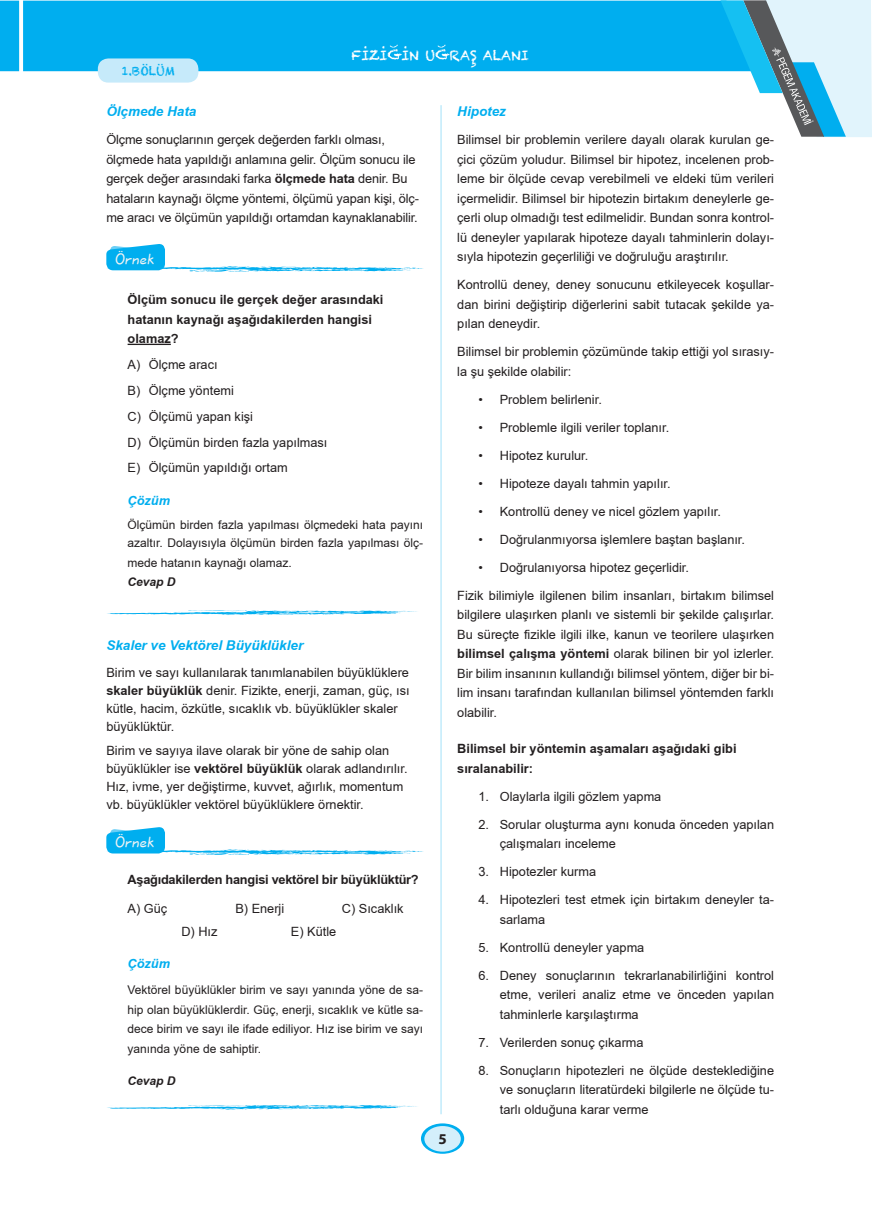
<style>
.page{position:relative;width:872px;height:1212px;background:#fff}
.page>*{position:absolute;margin:0;border:0;box-sizing:border-box;transform-origin:0 0}
.t1{font:16.5px "Quill Script";color:#f2f3f4}
.t2{font:700 15px "Myriad Pro";color:#231f20}
.baslik_2{font:italic 700 13.5px "TR Arial";color:#00aeef}
.t3{font:13.5px "Chalkduster";color:#fff}
.METİN{font:12.75px/19.5px "TR Arial";color:#231f20}
.soru_koku_bold{font:700 12.75px/19.5px "TR Arial";color:#231f20}
.baslik_3{font:700 12.75px/19.5px "TR Arial";color:#231f20}
.soru_koku_bold-2{font:700 12.75px "TR Arial";letter-spacing:-.02em;color:#231f20}
._3lusecenek{font:12.75px "TR Arial";color:#231f20}
.sıklar{font:12.75px "TR Arial";color:#231f20}
.cozumnumarasız{font:italic 700 12.75px "TR Arial";color:#00aeef}
.cozumnumarasız-2{font:12px/19.5px "TR Arial";color:#231f20}
.dogru_secenek{font:italic 700 12px "TR Arial";color:#231f20}
.t4{font:12px "Chalkduster";color:#00aeef}
.s1{font-weight:700}
</style>
<div class="page">
<svg style="left:421px;top:1123px;width:43px;height:31px"></svg>
<div style="left:424px;top:1126px;width:37px;height:25px;background:#d4effb;border-radius:50%"></div>
<div style="left:23px;top:1px;width:697px;height:70px;background:#00aeef"></div>
<svg style="left:0;top:1px;width:19px;height:70px"></svg>
<svg style="left:720px;top:0;width:152px;height:137px"></svg>
<svg style="left:387px;top:45px;width:15px;height:15px"></svg>
<svg style="left:435px;top:45px;width:14px;height:15px"></svg>
<div style="left:98px;top:58px;width:100px;height:25px;background:#c6eafa;border-radius:11px"></div>
<hr style="left:440px;top:105px;width:2px;height:1009px;background:#00aeef">
<hr style="left:128px;top:344px;width:43px;height:1px;background:#231f20">
<svg style="left:106px;top:244px;width:318px;height:28px"></svg>
<svg style="left:107px;top:610px;width:310px;height:5px"></svg>
<svg style="left:106px;top:827px;width:318px;height:28px"></svg>
<svg style="left:107px;top:1105px;width:310px;height:5px"></svg>
<p class="t3" style="left:351px;top:47px;width:179px">FİZİ İN U RAŞ ALANI</p>
<p class="t4" style="left:121px;top:64px;width:55px">1.BÖLÜM</p>
<p class="baslik_2" style="left:106px;top:102px;width:92px">Ölçmede Hata</p>
<p class="METİN" style="left:106px;top:130px;width:314px">Ölçme sonuçlarının gerçek değerden farklı olması, ölçmede hata yapıldığı anlamına gelir. Ölçüm sonucu ile gerçek değer arasındaki farka <span class="s1">ölçmede hata</span> denir. Bu hataların kaynağı ölçme yöntemi, ölçümü yapan kişi, ölç&shy;me aracı ve ölçümün yapıldığı ortamdan kaynaklanabilir.</p>
<p class="t1" style="left:115px;top:250px;width:41px">Örnek</p>
<p class="soru_koku_bold" style="left:128px;top:290px;width:257px">Ölçüm sonucu ile gerçek değer arasındaki hatanın kaynağı aşağıdakilerden hangisi olamaz?</p>
<p class="METİN" style="left:128px;top:355px;width:91px">A) Ölçme aracı</p>
<p class="METİN" style="left:128px;top:380px;width:108px">B) Ölçme yöntemi</p>
<p class="METİN" style="left:128px;top:406px;width:127px">C) Ölçümü yapan kişi</p>
<p class="METİN" style="left:128px;top:432px;width:201px">D) Ölçümün birden fazla yapılması</p>
<p class="METİN" style="left:128px;top:458px;width:162px">E) Ölçümün yapıldığı ortam</p>
<p class="cozumnumarasız" style="left:128px;top:491px;width:44px">Çözüm</p>
<p class="cozumnumarasız-2" style="left:128px;top:516px;width:297px;line-height:18px">Ölçümün birden fazla yapılması ölçmedeki hata payını azaltır. Dolayısıyla ölçümün birden fazla yapılması ölç-</p>
<p class="cozumnumarasız-2" style="left:128px;top:552px;width:166px">mede hatanın kaynağı olamaz.</p>
<p class="dogru_secenek" style="left:128px;top:574px;width:50px">Cevap D</p>
<p class="baslik_2" style="left:457px;top:102px;width:50px">Hipotez</p>
<p class="METİN" style="left:457px;top:130px;width:318px;text-align:justify">Bilimsel bir problemin verilere dayalı olarak kurulan ge&shy;çici çözüm yoludur. Bilimsel bir hipotez, incelenen prob&shy;leme bir ölçüde cevap verebilmeli ve eldeki tüm verileri içermelidir. Bilimsel bir hipotezin birtakım deneylerle ge&shy;çerli olup olmadığı test edilmelidir. Bundan sonra kontrol&shy;lü deneyler yapılarak hipoteze dayalı tahminlerin dolayı&shy;sıyla hipotezin geçerliliği ve doğruluğu araştırılır.</p>
<p class="METİN" style="left:457px;top:275px;width:318px;text-align:justify">Kontrollü deney, deney sonucunu etkileyecek koşullar&shy;dan birini değiştirip diğerlerini sabit tutacak şekilde ya&shy;pılan deneydir.</p>
<p class="METİN" style="left:457px;top:342px;width:318px">Bilimsel bir problemin çözümünde takip ettiği yol sırasıy&shy;la şu şekilde olabilir:</p>
<p class="METİN" style="left:478px;top:389px;width:125px">• Problem belirlenir.</p>
<p class="METİN" style="left:478px;top:417px;width:192px">• Problemle ilgili veriler toplanır.</p>
<p class="METİN" style="left:478px;top:445px;width:111px">• Hipotez kurulur.</p>
<p class="METİN" style="left:478px;top:473px;width:194px">• Hipoteze dayalı tahmin yapılır.</p>
<p class="METİN" style="left:478px;top:501px;width:244px">• Kontrollü deney ve nicel gözlem yapılır.</p>
<p class="METİN" style="left:478px;top:529px;width:268px">• Doğrulanmıyorsa işlemlere baştan başlanır.</p>
<p class="METİN" style="left:478px;top:557px;width:212px">• Doğrulanıyorsa hipotez geçerlidir.</p>
<p class="METİN" style="left:457px;top:585px;width:318px;text-align:justify">Fizik bilimiyle ilgilenen bilim insanları, birtakım bilimsel bilgilere ulaşırken planlı ve sistemli bir şekilde çalışırlar.<br>Bu süreçte fizikle ilgili ilke, kanun ve teorilere ulaşırken <span class="s1">bilimsel çalışma yöntemi</span> olarak bilinen bir yol izlerler.<br>Bir bilim insanının kullandığı bilimsel yöntem, diğer bir bi&shy;lim insanı tarafından kullanılan bilimsel yöntemden farklı olabilir.</p>
<p class="baslik_3" style="left:457px;top:739px;width:281px">Bilimsel bir yöntemin aşamaları aşağıdaki gibi sıralanabilir:</p>
<p class="METİN" style="left:478px;top:786px;width:184px">1. Olaylarla ilgili gözlem yapma</p>
<p class="METİN" style="left:500px;top:814px;width:276px;text-indent:-21px">2. Sorular oluşturma aynı konuda önceden yapılan çalışmaları inceleme</p>
<p class="METİN" style="left:478px;top:862px;width:119px">3. Hipotezler kurma</p>
<p class="METİN" style="left:500px;top:890px;width:276px;text-indent:-21px">4. Hipotezleri test etmek için birtakım deneyler ta&shy;sarlama</p>
<p class="METİN" style="left:478px;top:937px;width:167px">5. Kontrollü deneyler yapma</p>
<p class="METİN" style="left:500px;top:965px;width:276px;text-align:justify;text-indent:-21px">6. Deney sonuçlarının tekrarlanabilirliğini kontrol etme, verileri analiz etme ve önceden yapılan tahminlerle karşılaştırma</p>
<p class="METİN" style="left:478px;top:1032px;width:167px">7. Verilerden sonuç çıkarma</p>
<p class="METİN" style="left:500px;top:1060px;width:276px;text-align:justify;text-indent:-21px">8. Sonuçların hipotezleri ne ölçüde desteklediğine ve sonuçların literatürdeki bilgilerle ne ölçüde tu&shy;tarlı olduğuna karar verme</p>
<p class="baslik_2" style="left:106px;top:636px;width:198px">Skaler ve Vektörel Büyüklükler</p>
<p class="METİN" style="left:106px;top:663px;width:305px;line-height:18px">Birim ve sayı kullanılarak tanımlanabilen büyüklüklere <span class="s1">skaler büyüklük</span> denir. Fizikte, enerji, zaman, güç, ısı kütle, hacim, özkütle, sıcaklık vb. büyüklükler skaler büyüklüktür.</p>
<p class="METİN" style="left:106px;top:742px;width:303px;line-height:18px">Birim ve sayıya ilave olarak bir yöne de sahip olan büyüklükler ise <span class="s1">vektörel büyüklük</span> olarak adlandırılır.<br>Hız, ivme, yer değiştirme, kuvvet, ağırlık, momentum vb. büyüklükler vektörel büyüklüklere örnektir.</p>
<p class="t1" style="left:115px;top:833px;width:41px">Örnek</p>
<p class="soru_koku_bold-2" style="left:128px;top:871px;width:293px">Aşağıdakilerden hangisi vektörel bir büyüklüktür?</p>
<p class="_3lusecenek" style="left:128px;top:900px;width:41px">A) Güç</p>
<p class="_3lusecenek" style="left:235px;top:900px;width:50px">B) Enerji</p>
<p class="_3lusecenek" style="left:342px;top:900px;width:63px">C) Sıcaklık</p>
<p class="sıklar" style="left:181px;top:923px;width:38px">D) Hız</p>
<p class="sıklar" style="left:291px;top:923px;width:47px">E) Kütle</p>
<p class="cozumnumarasız" style="left:128px;top:955px;width:44px">Çözüm</p>
<p class="cozumnumarasız-2" style="left:128px;top:980px;width:297px;text-align:justify">Vektörel büyüklükler birim ve sayı yanında yöne de sa&shy;hip olan büyüklüklerdir. Güç, enerji, sıcaklık ve kütle sa&shy;dece birim ve sayı ile ifade ediliyor. Hız ise birim ve sayı yanında yöne de sahiptir.</p>
<p class="dogru_secenek" style="left:128px;top:1072px;width:50px">Cevap D</p>
<p class="t2" style="left:438px;top:1129px;width:10px">5</p>
</div>
